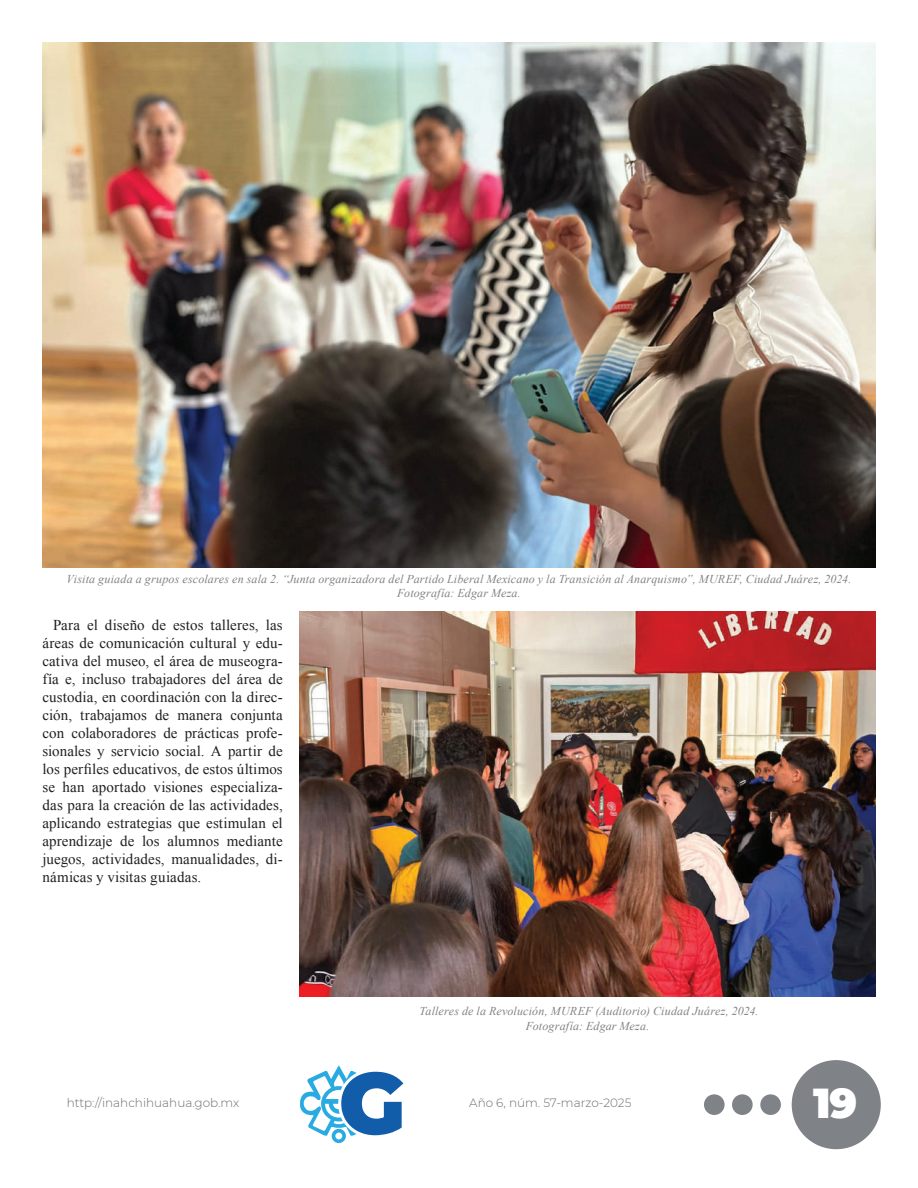
<style>
.page{position:relative;width:918px;height:1188px;background:#fff}
.page>*{position:absolute;margin:0;border:0;box-sizing:border-box;transform-origin:0 0}
.t1{font:900 42px "Montserrat";color:#fff}
.t2{font:15px/18px "Times New Roman";letter-spacing:.015em;color:#231f20;text-align:justify}
.t3{font:italic 12px/14.4px "Times New Roman";letter-spacing:.015em;color:#808285;text-align:center}
.t4{font:300 12px "Montserrat";color:#6c6d70}
</style>
<div class="page">
<div style="left:792px;top:1060px;width:89px;height:89px;background:#7f8286;border-radius:50%"></div>
<div style="left:704px;top:1094px;width:21px;height:21px;background:#7f8286;border-radius:50%"></div>
<div style="left:732px;top:1094px;width:21px;height:21px;background:#7f8286;border-radius:50%"></div>
<div style="left:760px;top:1094px;width:21px;height:21px;background:#7f8286;border-radius:50%"></div>
<svg style="left:300px;top:1066px;width:103px;height:77px"></svg>
<img style="left:300px;top:612px;width:575px;height:385px">
<img style="left:43px;top:43px;width:832px;height:524px">
<p class="t3" style="left:67px;top:571px;width:786px">Visita guiada a grupos escolares en sala 2. “Junta organizadora del Partido Liberal Mexicano y la Transición al Anarquismo”, MUREF, Ciudad Juárez, 2024.<br>Fotografía: Edgar Meza.</p>
<p class="t2" style="left:43px;top:616px;width:242px;text-indent:11px">Para el diseño de estos talleres, las áreas de comunicación cultural y edu&shy;cativa del museo, el área de museogra&shy;fía e, incluso trabajadores del área de custodia, en coordinación con la direc&shy;ción, trabajamos de manera conjunta con colaboradores de prácticas profe&shy;sionales y servicio social. A partir de los perfiles educativos, de estos últimos se han aportado visiones especializa&shy;das para la creación de las actividades, aplicando estrategias que estimulan el aprendizaje de los alumnos mediante juegos, actividades, manualidades, di&shy;námicas y visitas guiadas.</p>
<p class="t3" style="left:420px;top:1004px;width:340px">Talleres de la Revolución, MUREF (Auditorio) Ciudad Juárez, 2024.<br>Fotografía: Edgar Meza.</p>
<p class="t4" style="left:67px;top:1095px;width:174px">http://inahchihuahua.gob.mx</p>
<p class="t4" style="left:469px;top:1095px;width:164px">Año 6, núm. 57-marzo-2025</p>
<h1 class="t1" style="left:813px;top:1075px;width:46px">19</h1>
</div>
